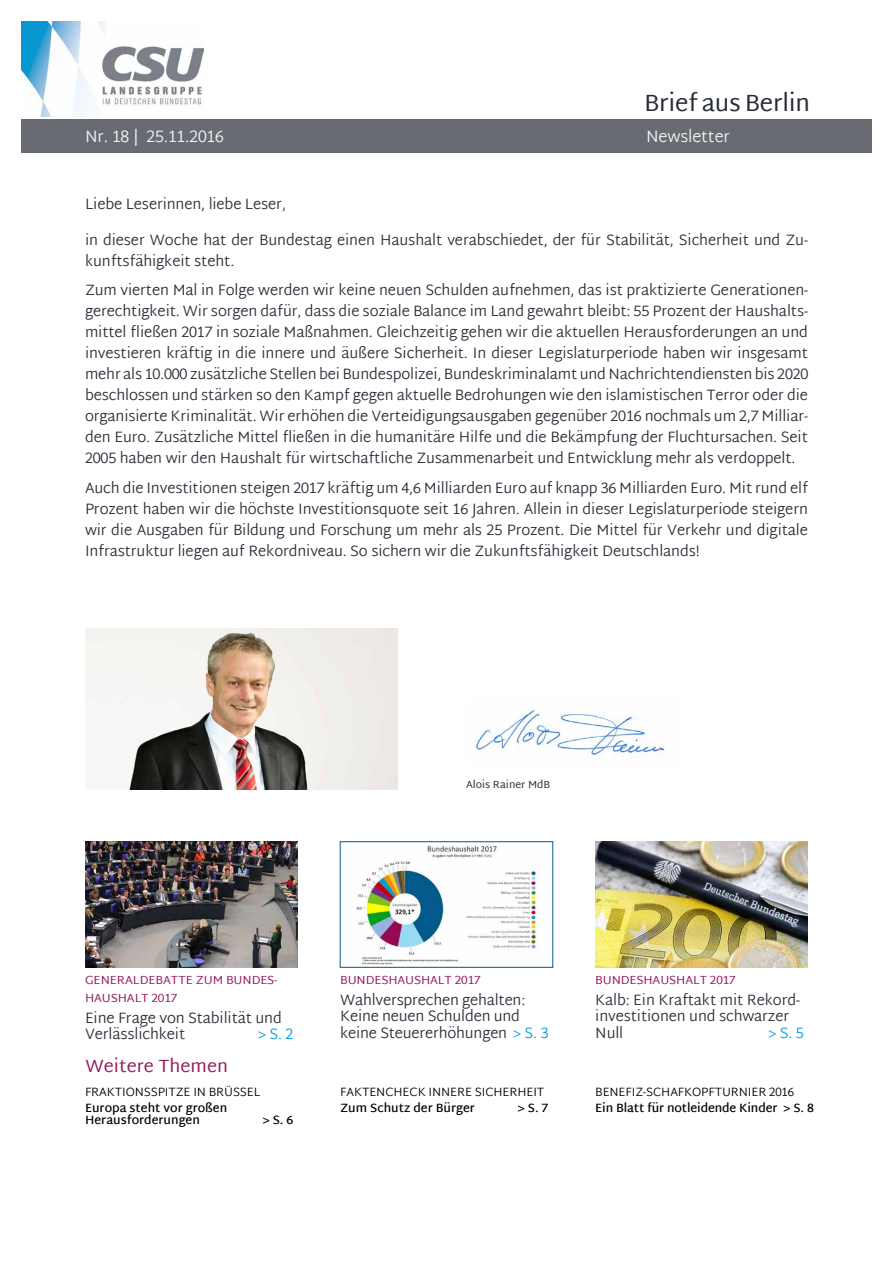
<style>
.page{position:relative;width:893px;height:1263px;background:#fff}
.page>*{position:absolute;margin:0;border:0;box-sizing:border-box;transform-origin:0 0}
.t1{font:24px "Martel Sans";letter-spacing:-.01em;color:#282c36}
._06_Weitere_Themen_B{font:18px "Martel Sans";color:#951d5e}
.t2{font:300 16.5px "Martel Sans";letter-spacing:-.01em;color:#f1f1f2}
._04_BaB_Fließtext{font:300 15px/21px "Martel Sans";letter-spacing:-.01em;color:#282c36;text-align:justify}
._06_BaB_Inhalt_II{font:300 15px/16.5px "Martel Sans";letter-spacing:-.01em;color:#282c36}
._06_BaB_Inhalt_II-2{font:300 15px "Martel Sans";color:#009ee0}
._06_BaB_Ü2_Weitere_T{font:600 12px/12px "Martel Sans";color:#000}
._06_BaB_Ü1_Weitere_T{font:300 12px "Martel Sans";letter-spacing:-.01em;color:#000}
._06_BaB_Inhalt_Beere{font:12px/18px "Martel Sans";letter-spacing:-.01em;color:#951d5e}
._07_BaB_Name_MdB{font:10.5px "Martel Sans";color:#282c36}
.s1{color:#009ee0}
</style>
<div class="page">
<img style="left:21px;top:21px;width:182px;height:96px">
<div style="left:21px;top:119px;width:851px;height:33px;background:#686b72"></div>
<img style="left:356px;top:845px;width:182px;height:120px">
<div style="left:340px;top:841px;width:213px;height:126px;border:1px solid #025a8a"></div>
<img style="left:595px;top:842px;width:213px;height:125px">
<img style="left:85px;top:842px;width:213px;height:125px">
<img style="left:475px;top:707px;width:190px;height:52px">
<img style="left:85px;top:628px;width:313px;height:162px">
<h1 class="t1" style="left:644px;top:88px;width:167px">Brief aus Berlin</h1>
<p class="t2" style="left:85px;top:125px;width:140px">Nr. 18 | 25.11.2016</p>
<p class="t2" style="left:646px;top:125px;width:85px">Newsletter</p>
<p class="_04_BaB_Fließtext" style="left:85px;top:194px;width:202px">Liebe Leserinnen, liebe Leser,</p>
<p class="_04_BaB_Fließtext" style="left:85px;top:230px;width:724px">in dieser Woche hat der Bundestag einen Haushalt verabschiedet, der für Stabilität, Sicherheit und Zu&shy;kunftsfähigkeit steht.</p>
<p class="_04_BaB_Fließtext" style="left:85px;top:280px;width:725px">Zum vierten Mal in Folge werden wir keine neuen Schulden aufnehmen, das ist praktizierte Generationen&shy;gerechtigkeit. Wir sorgen dafür, dass die soziale Balance im Land gewahrt bleibt: 55 Prozent der Haushalts&shy;mittel fließen 2017 in soziale Maßnahmen. Gleichzeitig gehen wir die aktuellen Herausforderungen an und investieren kräftig in die innere und äußere Sicherheit. In dieser Legislaturperiode haben wir insgesamt mehr als 10.000 zusätzliche Stellen bei Bundespolizei, Bundeskriminalamt und Nachrichtendiensten bis 2020 beschlossen und stärken so den Kampf gegen aktuelle Bedrohungen wie den islamistischen Terror oder die organisierte Kriminalität. Wir erhöhen die Verteidigungsausgaben gegenüber 2016 nochmals um 2,7 Milliar&shy;den Euro. Zusätzliche Mittel fließen in die humanitäre Hilfe und die Bekämpfung der Fluchtursachen. Seit 2005 haben wir den Haushalt für wirtschaftliche Zusammenarbeit und Entwicklung mehr als verdoppelt.</p>
<p class="_04_BaB_Fließtext" style="left:85px;top:478px;width:724px">Auch die Investitionen steigen 2017 kräftig um 4,6 Milliarden Euro auf knapp 36 Milliarden Euro. Mit rund elf Prozent haben wir die höchste Investitionsquote seit 16 Jahren. Allein in dieser Legislaturperiode steigern wir die Ausgaben für Bildung und Forschung um mehr als 25 Prozent. Die Mittel für Verkehr und digitale Infrastruktur liegen auf Rekordniveau. So sichern wir die Zukunftsfähigkeit Deutschlands!</p>
<p class="_07_BaB_Name_MdB" style="left:466px;top:779px;width:86px">Alois Rainer MdB</p>
<p class="_06_BaB_Inhalt_Beere" style="left:85px;top:971px;width:194px">GENERALDEBATTE ZUM BUNDES-<br>HAUSHALT 2017</p>
<p class="_06_BaB_Inhalt_II" style="left:85px;top:1010px;width:198px">Eine Frage von Stabilität und<br>Verlässlichkeit</p>
<p class="_06_BaB_Inhalt_II-2" style="left:258px;top:1023px;width:37px">&gt; S. 2</p>
<p class="_06_Weitere_Themen_B" style="left:85px;top:1055px;width:144px">Weitere Themen</p>
<p class="_06_BaB_Ü1_Weitere_T" style="left:85px;top:1083px;width:177px">FRAKTIONSSPITZE IN BRÜSSEL</p>
<p class="_06_BaB_Ü2_Weitere_T" style="left:85px;top:1102px;width:144px">Europa steht vor großen<br>Herausforderungen</p>
<p class="_06_BaB_Ü2_Weitere_T" style="left:263px;top:1114px;width:32px">&gt; S. 6</p>
<p class="_06_BaB_Inhalt_Beere" style="left:340px;top:971px;width:142px">BUNDESHAUSHALT 2017</p>
<p class="_06_BaB_Inhalt_II" style="left:340px;top:992px;width:210px">Wahlversprechen gehalten:<br>Keine neuen Schulden und keine Steuererhöhungen <span class="s1">&gt; S. 3</span></p>
<p class="_06_BaB_Ü1_Weitere_T" style="left:340px;top:1083px;width:206px">FAKTENCHECK INNERE SICHERHEIT</p>
<p class="_06_BaB_Ü2_Weitere_T" style="left:340px;top:1102px;width:136px">Zum Schutz der Bürger</p>
<p class="_06_BaB_Ü2_Weitere_T" style="left:518px;top:1102px;width:32px">&gt; S. 7</p>
<p class="_06_BaB_Inhalt_Beere" style="left:595px;top:971px;width:142px">BUNDESHAUSHALT 2017</p>
<p class="_06_BaB_Inhalt_II" style="left:595px;top:992px;width:205px">Kalb: Ein Kraftakt mit Rekord&shy;investitionen und schwarzer<br>Null</p>
<p class="_06_BaB_Inhalt_II-2" style="left:768px;top:1022px;width:37px">&gt; S. 5</p>
<p class="_06_BaB_Ü1_Weitere_T" style="left:595px;top:1083px;width:200px">BENEFIZ-SCHAFKOPFTURNIER 2016</p>
<p class="_06_BaB_Ü2_Weitere_T" style="left:595px;top:1102px;width:220px">Ein Blatt für notleidende Kinder &gt; S. 8</p>
</div>
